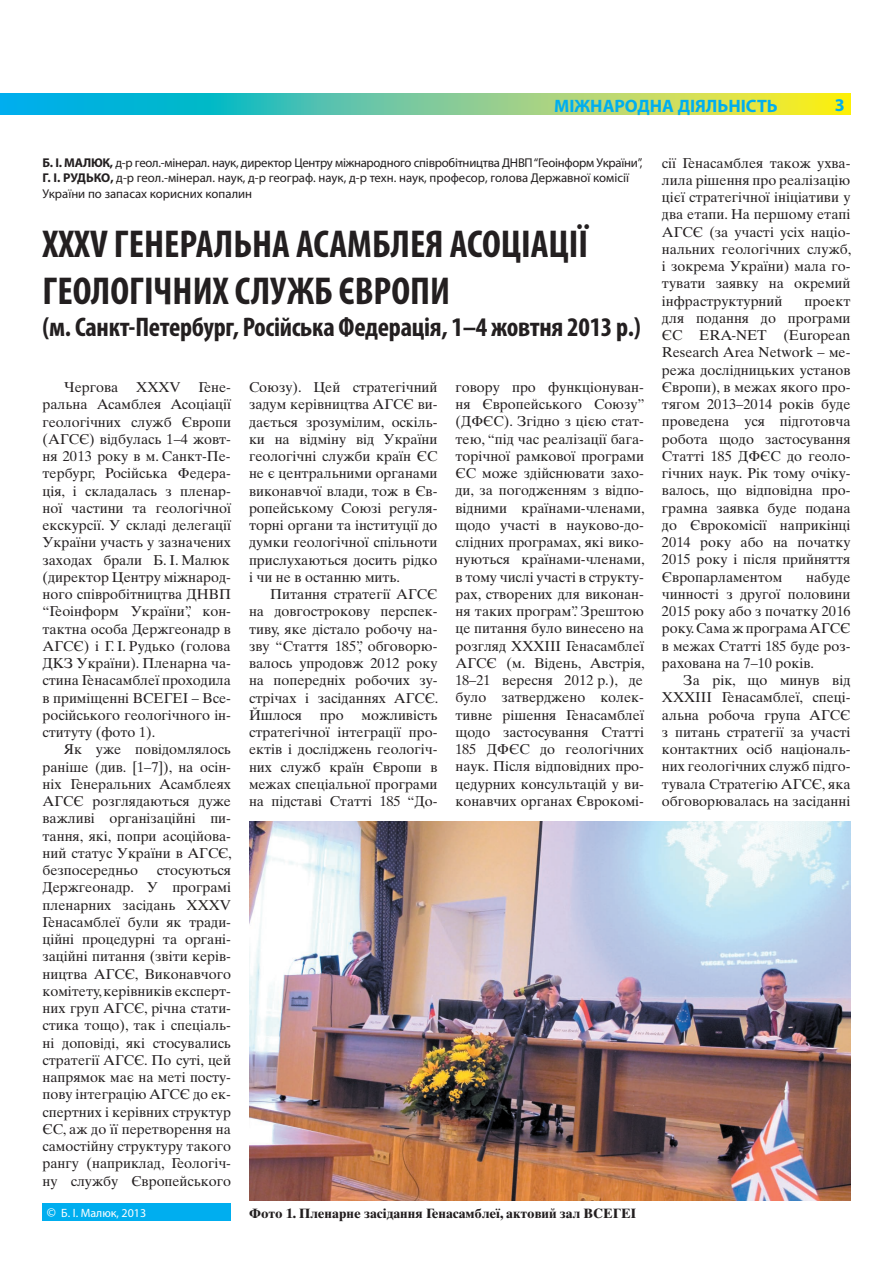
<style>
.page{position:relative;width:893px;height:1263px;background:#fff}
.page>*{position:absolute;margin:0;border:0;box-sizing:border-box;transform-origin:0 0}
.t1{font:700 condensed 39px/46.8px "Myriad Pro";color:#231f20}
.t2{font:700 condensed 27px "Myriad Pro";letter-spacing:-.01em;color:#231f20}
.t3{font:700 18px "Myriad Pro";color:#00aeef}
.t4{font:14.25px/17.2px "Times Ten LT Std";color:#231f20;text-align:justify}
.t5{font:700 13.5px "Times Ten LT Std";color:#231f20}
.t6{font:12.75px/15.3px "Myriad Pro";letter-spacing:-.01em;color:#231f20}
.t7{font:12px "Myriad Pro";color:#fff}
.s1{font-weight:700}
.s2{font-size:13.5px}
</style>
<div class="page">
<svg style="left:0;top:94px;width:850px;height:21px;background:#73ca94"></svg>
<div style="left:43px;top:1203px;width:188px;height:17px;background:#00aeef"></div>
<img style="left:249px;top:821px;width:601px;height:379px">
<p class="t3" style="left:554px;top:96px;width:225px">МІЖНАРОДНА ДІЯЛЬНІСТЬ</p>
<p class="t3" style="left:835px;top:95px;width:11px">3</p>
<p class="t6" style="left:43px;top:155px;width:602px"><span class="s1">Б. І. МАЛЮК,</span> д-р геол.-мінерал. наук, директор Центру міжнародного співробітництва ДНВП “Геоінформ України”,<br><span class="s1">Г. І. РУДЬКО,</span> д-р геол.-мінерал. наук, д-р географ. наук, д-р техн. наук, професор, голова Державної комісії<br>України по запасах корисних копалин</p>
<h1 class="t1" style="left:43px;top:221px;width:547px">ХХХV ГЕНЕРАЛЬНА АСАМБЛЕЯ АСОЦІАЦІЇ<br>ГЕОЛОГІЧНИХ СЛУЖБ ЄВРОПИ</h1>
<h2 class="t2" style="left:43px;top:313px;width:600px">(м. Санкт-Петербург, Російська Федерація, 1–4 жовтня 2013 р.)</h2>
<p class="t4" style="left:43px;top:378px;width:190px;text-indent:156px">Гене&shy;ральна Асамблея Асоціації геологічних служб Європи (АГСЄ) відбулась 1–4 жовт&shy;ня 2013 року в м. Санкт-Пе&shy;тербург, Російська Федера&shy;ція, і складалась з пленар&shy;ної частини та геологічної екскурсії. У складі делегації України участь у зазначених заходах брали Б. І. Малюк (директор Центру міжнарод&shy;ного співробітництва ДНВП “Геоінформ України”, кон&shy;тактна особа Держгеонадр в АГСЄ) і Г. І. Рудько (голова ДКЗ України). Пленарна ча&shy;стина Генасамблеї проходила в приміщенні ВСЕГЕІ – Все&shy;російського геологічного ін&shy;ституту (фото 1).</p>
<p class="t4" style="left:43px;top:741px;width:191px;text-indent:21px">Як уже повідомлялось раніше (див. [1–7]), на осін&shy;ніх Генеральних Асамблеях АГСЄ розглядаються дуже важливі організаційні пи&shy;тання, які, попри асоційова&shy;ний статус України в АГСЄ, безпосередньо</p>
<p class="t4" style="left:64px;top:378px;width:56px">Чергова</p>
<p class="t4" style="left:136px;top:378px;width:46px">ХХХV</p>
<p class="t4" style="left:43px;top:861px;width:190px;text-indent:114px">стосуються Держгеонадр. У програмі пленарних засідань ХХХV Генасамблеї були як тради&shy;ційні процедурні та органі&shy;заційні питання (звіти керів&shy;ництва АГСЄ, Виконавчого комітету, керівників експерт&shy;них груп АГСЄ, річна стати&shy;стика тощо), так і спеціаль&shy;ні доповіді, які стосувались стратегії АГСЄ. По суті, цей напрямок має на меті посту&shy;пову інтеграцію АГСЄ до ек&shy;спертних і керівних структур ЄС, аж до її перетворення на самостійну структуру такого рангу (наприклад, Геологіч&shy;ну службу Європейського</p>
<p class="t7" style="left:47px;top:1206px;width:101px"><span class="s2">©</span> Б. І. Малюк, 2013</p>
<p class="t4" style="left:249px;top:378px;width:190px">Союзу). Цей стратегічний задум керівництва АГСЄ ви&shy;дається зрозумілим, оскіль&shy;ки на відміну від України геологічні служби країн ЄС не є центральними органами виконавчої влади, тож в Єв&shy;ропейському Союзі регуля&shy;торні органи та інституції до думки геологічної спільноти прислухаються досить рідко і чи не в останню мить.</p>
<p class="t4" style="left:249px;top:585px;width:191px;text-indent:21px">Питання стратегії АГСЄ на довгострокову перспек&shy;тиву, яке дістало робочу на&shy;зву “Стаття 185”, обговорю&shy;валось упродовж 2012 року на попередніх робочих зу&shy;стрічах і засіданнях АГСЄ.<br>Йшлося</p>
<p class="t4" style="left:249px;top:706px;width:190px;text-indent:113px">можливість стратегічної інтеграції про&shy;ектів і досліджень геологіч&shy;них служб країн Європи в межах спеціальної програми на підставі Статті 185 “До-</p>
<p class="t4" style="left:320px;top:706px;width:25px">про</p>
<p class="t4" style="left:455px;top:378px;width:191px;text-align:left">говору про функціонуван&shy;ня Європейського Союзу” (ДФЄС). Згідно з цією стат&shy;тею, “під час реалізації бага&shy;торічної рамкової програми<br>ЄС може здійснювати захо&shy;ди, за погодженням з відпо&shy;відними країнами-членами, щодо участі в науково-до&shy;слідних програмах, які вико&shy;нуються країнами-членами, в тому числі участі в структу&shy;рах, створених для виконан&shy;ня таких програм”. Зрештою це питання було винесено на розгляд ХХХІІІ Генасамблеї<br>АГСЄ (м. Відень, Австрія,<br>18–21 вересня 2012 р.), де було затверджено колек&shy;тивне рішення Генасамблеї щодо застосування Статті<br>185 ДФЄС до геологічних наук. Після відповідних про&shy;цедурних консультацій у ви&shy;конавчих органах Єврокомі-</p>
<p class="t5" style="left:249px;top:1205px;width:388px">Фото 1. Пленарне засідання Генасамблеї, актовий зал ВСЕГЕІ</p>
<p class="t4" style="left:662px;top:154px;width:191px">сії Генасамблея також ухва&shy;лила рішення про реалізацію цієї стратегічної ініціативи у два етапи. На першому етапі АГСЄ (за участі усіх націо&shy;нальних геологічних служб, і зокрема України) мала го&shy;тувати заявку на окремий інфраструктурний</p>
<p class="t4" style="left:662px;top:292px;width:190px;text-indent:143px">проект для подання до програми ЄС ERA-NET (European Research Area Network – ме&shy;режа дослідницьких установ Європи), в межах якого про&shy;тягом 2013–2014 років буде проведена уся підготовча робота щодо застосування Статті 185 ДФЄС до геоло&shy;гічних наук. Рік тому очіку&shy;валось, що відповідна про&shy;грамна заявка буде подана до Єврокомісії наприкінці 2014 року або на початку 2015 року і після прийняття Європарламентом</p>
<p class="t4" style="left:662px;top:568px;width:190px;text-indent:144px">набуде чинності з другої половини 2015 року або з початку 2016 року. Сама ж програма АГСЄ в межах Статті 185 буде роз&shy;рахована на 7–10 років.</p>
<p class="t4" style="left:662px;top:671px;width:190px;text-indent:21px">За рік, що минув від ХХХІІІ Генасамблеї, спеці&shy;альна робоча група АГСЄ з питань стратегії за участі контактних осіб національ&shy;них геологічних служб підго&shy;тувала Стратегію АГСЄ, яка обговорювалась на засіданні</p>
</div>
